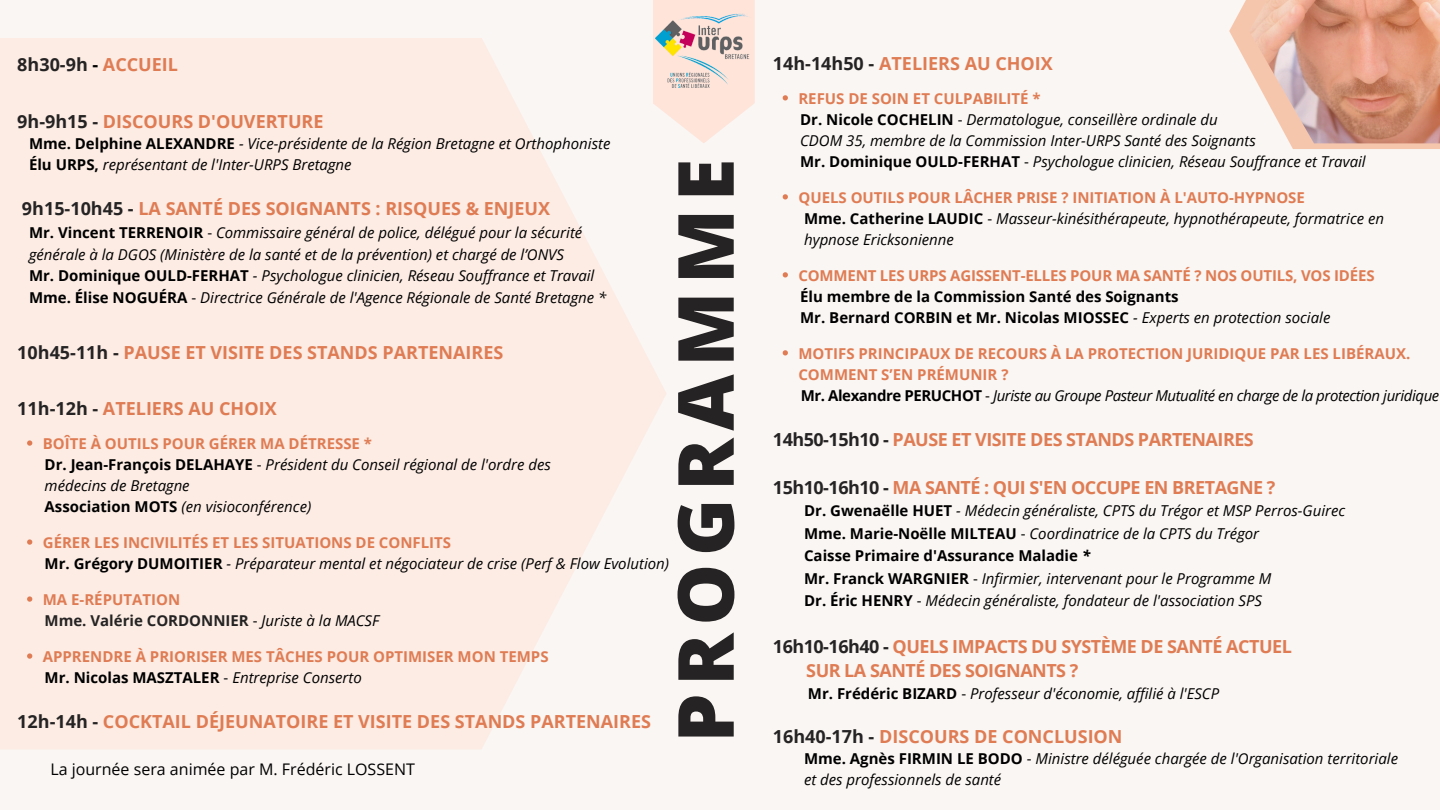
<style>
.page{position:relative;width:1440px;height:810px;background:#faf6f3}
.page>*{position:absolute;margin:0;border:0;box-sizing:border-box;transform-origin:0 0}
.t1{font:800 77.5px "Open Sans";letter-spacing:.1em;color:#252323}
.t2{font:700 18px "Open Sans";color:#df7c54}
.t3{font:700 18px "Open Sans";letter-spacing:-.025em;color:#df7c54}
.t4{font:700 18px "Open Sans";color:#252323}
.t5{font:16px "Open Sans";color:#000}
.t6{font:italic 15px "Open Sans";color:#000}
.t7{font:700 15px/21px "Open Sans";color:#df7c54}
.t8{font:700 15px "Open Sans";color:#000}
.t9{font:italic 15px "Open Sans";letter-spacing:-.03em;color:#000}
.t10{font:700 15px "Open Sans";color:#252323}
.s1{color:#000}
.s2{color:#df7c54}
.s3{color:#252323}
.s4{font-weight:700;font-style:normal}
.s5{font-style:normal}
.s6{font-weight:400;color:#000}
.s7{font-weight:400;font-style:italic;color:#000}
.s8{font-weight:400}
.s9{font-weight:400;font-style:italic}
.s10{font-style:italic}
</style>
<div class="page">
<svg style="left:653px;top:0;width:102px;height:143px;fill:#fee4d9"></svg>
<img style="left:656px;top:0;width:96px;height:87px">
<svg style="left:1229px;top:0;width:211px;height:149px"></svg>
<img style="left:1249px;top:0;width:191px;height:143px">
<svg style="left:0;top:38px;width:667px;height:711px;fill:#fcece4"></svg>
<svg style="left:27px;top:440px;width:5px;height:6px"></svg>
<svg style="left:27px;top:539px;width:5px;height:6px"></svg>
<svg style="left:27px;top:596px;width:5px;height:6px"></svg>
<svg style="left:27px;top:653px;width:5px;height:6px"></svg>
<svg style="left:783px;top:95px;width:5px;height:6px"></svg>
<svg style="left:783px;top:194px;width:5px;height:6px"></svg>
<svg style="left:783px;top:272px;width:5px;height:6px"></svg>
<svg style="left:783px;top:350px;width:5px;height:6px"></svg>
<p class="t4" style="left:17px;top:52px;width:162px">8h30-9h <span class="s1">-</span> <span class="s2">ACCUEIL</span></p>
<p class="t2" style="left:17px;top:108px;width:308px"><span class="s3">9h-9h15 -</span> DISCOURS D'OUVERTURE</p>
<p class="t6" style="left:29px;top:133px;width:583px"><span class="s4">Mme. Delphine ALEXANDRE</span> - Vice-présidente de la Région Bretagne et Orthophoniste</p>
<p class="t6" style="left:29px;top:154px;width:324px"><span class="s4">Élu URPS,</span> représentant de l'Inter-URPS Bretagne</p>
<p class="t2" style="left:22px;top:196px;width:530px"><span class="s3">9h15-10h45 -</span> LA SANTÉ DES SOIGNANTS : RISQUES &amp; ENJEUX</p>
<p class="t6" style="left:29px;top:222px;width:555px"><span class="s4">Mr. Vincent TERRENOIR</span> <span class="s5">-</span> Commissaire général de police, délégué pour la sécurité</p>
<p class="t6" style="left:29px;top:244px;width:536px">générale à la DGOS (Ministère de la santé et de la prévention) et chargé de l’ONVS</p>
<p class="t6" style="left:29px;top:265px;width:567px"><span class="s4">Mr. Dominique OULD-FERHAT</span> - Psychologue clinicien, Réseau Souffrance et Travail</p>
<p class="t6" style="left:29px;top:287px;width:579px"><span class="s4">Mme. Élise NOGUÉRA</span> <span class="s5">-</span> Directrice Générale de l'Agence Régionale de Santé Bretagne *</p>
<p class="t2" style="left:17px;top:339px;width:488px"><span class="s3">10h45-11h -</span> PAUSE ET VISITE DES STANDS PARTENAIRES</p>
<p class="t2" style="left:17px;top:396px;width:261px"><span class="s3">11h-12h -</span> ATELIERS AU CHOIX</p>
<p class="t7" style="left:43px;top:432px;width:331px">BOÎTE À OUTILS POUR GÉRER MA DÉTRESSE *</p>
<p class="t6" style="left:45px;top:454px;width:508px"><span class="s4">Dr. Jean-François DELAHAYE</span> <span class="s5">-</span> Président du Conseil régional de l'ordre des</p>
<p class="t6" style="left:45px;top:475px;width:147px">médecins de Bretagne</p>
<p class="t6" style="left:45px;top:496px;width:268px"><span class="s4">Association MOTS</span> (en visioconférence)</p>
<p class="t7" style="left:43px;top:531px;width:410px">GÉRER LES INCIVILITÉS ET LES SITUATIONS DE CONFLITS</p>
<p class="t6" style="left:45px;top:553px;width:626px"><span class="s4">Mr. Grégory DUMOITIER</span> - Préparateur mental et négociateur de crise (Perf &amp; Flow Evolution)</p>
<p class="t7" style="left:43px;top:588px;width:139px">MA E-RÉPUTATION</p>
<p class="t10" style="left:45px;top:610px;width:336px">Mme. Valérie CORDONNIER <span class="s6">-</span> <span class="s7">Juriste à la MACSF</span></p>
<p class="t7" style="left:43px;top:645px;width:507px">APPRENDRE À PRIORISER MES TÂCHES POUR OPTIMISER MON TEMPS</p>
<p class="t8" style="left:45px;top:667px;width:319px">Mr. Nicolas MASZTALER <span class="s8">-</span> <span class="s9">Entreprise Conserto</span></p>
<p class="t2" style="left:17px;top:708px;width:635px"><span class="s3">12h-14h -</span> COCKTAIL DÉJEUNATOIRE ET VISITE DES STANDS PARTENAIRES</p>
<p class="t1" style="left:651px;top:743px;width:585px;rotate:-90deg">PROGRAMME</p>
<p class="t5" style="left:50px;top:758px;width:366px">La journée sera animée par M. Frédéric LOSSENT</p>
<p class="t2" style="left:773px;top:51px;width:281px"><span class="s3">14h-14h50 -</span> ATELIERS AU CHOIX</p>
<p class="t7" style="left:798px;top:87px;width:244px">REFUS DE SOIN ET CULPABILITÉ *</p>
<p class="t6" style="left:800px;top:108px;width:419px"><span class="s4">Dr. Nicole COCHELIN</span> <span class="s5">-</span> Dermatologue, conseillère ordinale du</p>
<p class="t6" style="left:800px;top:129px;width:457px">CDOM 35, membre de la Commission Inter-URPS Santé des Soignants</p>
<p class="t6" style="left:800px;top:150px;width:567px"><span class="s4">Mr. Dominique OULD-FERHAT</span> <span class="s5">-</span> Psychologue clinicien, Réseau Souffrance et Travail</p>
<p class="t7" style="left:798px;top:186px;width:508px">QUELS OUTILS POUR LÂCHER PRISE ? INITIATION À L'AUTO-HYPNOSE</p>
<p class="t6" style="left:804px;top:207px;width:582px"><span class="s4">Mme. Catherine LAUDIC</span> <span class="s5">-</span> Masseur-kinésithérapeute, hypnothérapeute, formatrice en</p>
<p class="t6" style="left:804px;top:228px;width:151px">hypnose Ericksonienne</p>
<p class="t8" style="left:800px;top:285px;width:380px">Élu membre de la Commission Santé des Soignants</p>
<p class="t8" style="left:800px;top:306px;width:532px">Mr. Bernard CORBIN et Mr. Nicolas MIOSSEC <span class="s9">- Experts en protection sociale</span></p>
<p class="t7" style="left:798px;top:264px;width:578px">COMMENT LES URPS AGISSENT-ELLES POUR MA SANTÉ ? NOS OUTILS, VOS IDÉES</p>
<p class="t7" style="left:798px;top:342px;width:613px">MOTIFS PRINCIPAUX DE RECOURS À LA PROTECTION JURIDIQUE PAR LES LIBÉRAUX.<br>COMMENT S’EN PRÉMUNIR ?</p>
<p class="t9" style="left:801px;top:384px;width:640px"><span class="s4">Mr. Alexandre PERUCHOT</span> <span class="s5">-</span> Juriste au Groupe Pasteur Mutualité en charge de la protection juridique</p>
<p class="t3" style="left:773px;top:426px;width:482px"><span class="s3">14h50-15h10 -</span> PAUSE ET VISITE DES STANDS PARTENAIRES</p>
<p class="t3" style="left:773px;top:474px;width:504px"><span class="s3">15h10-16h10 -</span> MA SANTÉ : QUI S'EN OCCUPE EN BRETAGNE ?</p>
<p class="t6" style="left:804px;top:500px;width:543px"><span class="s4">Dr. Gwenaëlle HUET</span> - Médecin généraliste, CPTS du Trégor et MSP Perros-Guirec</p>
<p class="t6" style="left:804px;top:522px;width:457px"><span class="s4">Mme. Marie-Noëlle MILTEAU</span> <span class="s5">-</span> Coordinatrice de la CPTS du Trégor</p>
<p class="t8" style="left:804px;top:545px;width:288px">Caisse Primaire d'Assurance Maladie <span class="s10">*</span></p>
<p class="t6" style="left:804px;top:567px;width:469px"><span class="s4">Mr. Franck WARGNIER</span> <span class="s5">-</span> Infirmier, intervenant pour le Programme M</p>
<p class="t6" style="left:804px;top:590px;width:459px"><span class="s4">Dr. Éric HENRY</span> <span class="s5">-</span> Médecin généraliste, fondateur de l'association SPS</p>
<p class="t3" style="left:773px;top:633px;width:520px"><span class="s3">16h10-16h40 -</span> QUELS IMPACTS DU SYSTÈME DE SANTÉ ACTUEL</p>
<p class="t3" style="left:806px;top:658px;width:274px">SUR LA SANTÉ DES SOIGNANTS ?</p>
<p class="t6" style="left:808px;top:683px;width:413px"><span class="s4">Mr. Frédéric BIZARD</span> <span class="s5">-</span> Professeur d'économie, affilié à l'ESCP</p>
<p class="t2" style="left:773px;top:723px;width:351px"><span class="s3">16h40-17h -</span> DISCOURS DE CONCLUSION</p>
<p class="t6" style="left:804px;top:748px;width:595px"><span class="s4">Mme. Agnès FIRMIN LE BODO</span> <span class="s5">-</span> Ministre déléguée chargée de l'Organisation territoriale</p>
<p class="t6" style="left:804px;top:769px;width:199px">et des professionnels de santé</p>
</div>
